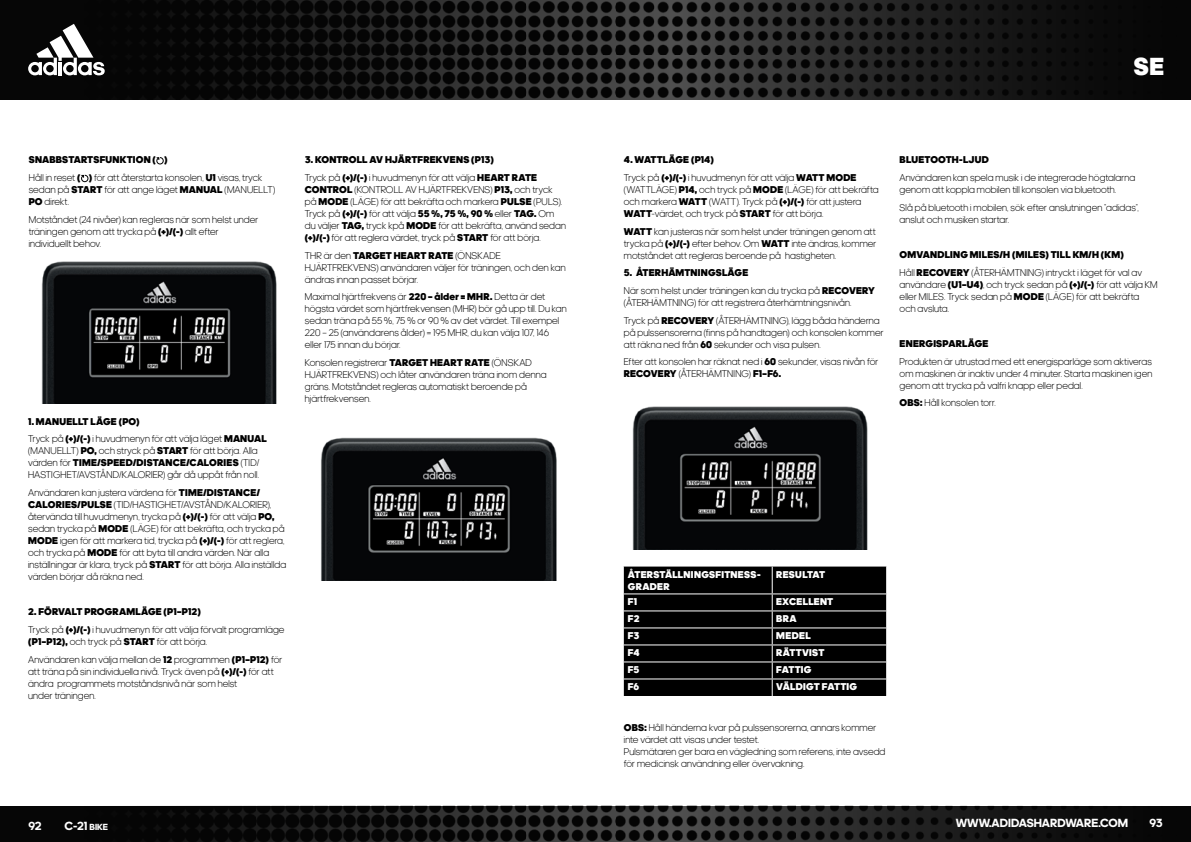
<style>
.page{position:relative;width:1191px;height:842px;background:#fff}
.page>*{position:absolute;margin:0;border:0;box-sizing:border-box;transform-origin:0 0}
.t1{font:900 25px "adineue PROTT";color:#fff}
.t2{font:700 12px "adineue PRO";color:#fff}
.t3{font:300 10px/12px "adineue PROTT";letter-spacing:.01em;color:#000}
.t4{font:900 10px/17.7px "adineue PROTT";letter-spacing:.01em;color:#000}
.t5{font:900 10px/12px "adineue PROTT";letter-spacing:.02em;color:#fff}
.s1{font-weight:900}
.s2{font-weight:300}
.s3{font-size:9px}
</style>
<div class="page">
<img style="left:0;top:0;width:1191px;height:99px">
<img style="left:0;top:806px;width:1191px;height:36px">
<svg style="left:28px;top:24px;width:77px;height:51px"></svg>
<img style="left:632px;top:406px;width:236px;height:144px">
<img style="left:321px;top:437px;width:236px;height:144px">
<img style="left:41px;top:261px;width:236px;height:143px">
<svg style="left:624px;top:566px;width:262px;height:130px;background:#0e0e0e"></svg>
<svg style="left:156px;top:157px;width:7px;height:8px"></svg>
<svg style="left:81px;top:174px;width:7px;height:9px"></svg>
<p class="t3" style="left:29px;top:151px;width:235px;line-height:17.7px"><span class="s1">SNABBSTARTSFUNKTION ( )<br></span>Håll in reset <span class="s1">( )</span> för att återstarta konsolen, <span class="s1">U1</span> visas, tryck</p>
<p class="t3" style="left:29px;top:184px;width:248px">sedan på <span class="s1">START</span> för att ange läget <span class="s1">MANUAL</span> (MANUELLT)<br><span class="s1">PO</span> direkt.</p>
<p class="t3" style="left:29px;top:213px;width:231px">Motståndet (24 nivåer) kan regleras när som helst under träningen genom att trycka på <span class="s1">(+)/(-)</span> allt efter individuellt behov.</p>
<p class="t3" style="left:28px;top:412px;width:240px;line-height:17.7px"><span class="s1">1. MANUELLT LÄGE (PO)<br></span>Tryck på <span class="s1">(+)/(-)</span> i huvudmenyn för att välja läget <span class="s1">MANUAL</span></p>
<p class="t3" style="left:28px;top:445px;width:233px">(MANUELLT) <span class="s1">PO,</span> och stryck på <span class="s1">START</span> för att börja. Alla värden för <span class="s1">TIME/SPEED/DISTANCE/CALORIES</span> (TID/<br>HASTIGHET/AVSTÅND/KALORIER) går då uppåt från noll.</p>
<p class="t3" style="left:28px;top:486px;width:259px">Användaren kan justera värdena för <span class="s1">TIME/DISTANCE/ CALORIES/PULSE</span> (TID/HASTIGHET/AVSTÅND/KALORIER), återvända till huvudmenyn, trycka på <span class="s1">(+)/(-)</span> för att välja <span class="s1">PO, </span>sedan trycka på <span class="s1">MODE</span> (LÄGE) för att bekräfta, och trycka på <span class="s1">MODE</span> igen för att markera tid, trycka på <span class="s1">(+)/(-)</span> för att reglera, och trycka på <span class="s1">MODE</span> för att byta till andra värden. När alla inställningar är klara, tryck på <span class="s1">START</span> för att börja. Alla inställda värden börjar då räkna ned.</p>
<p class="t3" style="left:28px;top:603px;width:258px;line-height:17.7px"><span class="s1">2. FÖRVALT PROGRAMLÄGE (P1–P12)<br></span>Tryck på <span class="s1">(+)/(-)</span> i huvudmenyn för att välja förvalt programläge</p>
<p class="t3" style="left:28px;top:633px;width:256px;line-height:17.7px"><span class="s1">(P1–P12),</span> och tryck på <span class="s1">START</span> för att börja.<br>Användaren kan välja mellan de <span class="s1">12</span> programmen <span class="s1">(P1–P12)</span> för</p>
<p class="t3" style="left:28px;top:665px;width:247px">att träna på sin individuella nivå. Tryck även på <span class="s1">(+)/(-)</span> för att ändra programmets motståndsnivå när som helst<br>under träningen.</p>
<p class="t4" style="left:305px;top:151px;width:234px">3. KONTROLL AV HJÄRTFREKVENS (P13)<br><span class="s2">Tryck på</span> (+)/(-) <span class="s2">i huvudmenyn för att välja</span> HEART RATE</p>
<p class="t3" style="left:305px;top:184px;width:263px"><span class="s1">CONTROL</span> (KONTROLL AV HJÄRTFREKVENS) <span class="s1">P13,</span> och tryck på <span class="s1">MODE</span> (LÄGE) för att bekräfta och markera <span class="s1">PULSE</span> (PULS).<br>Tryck på <span class="s1">(+)/(-)</span> för att välja <span class="s1">55 %, 75 %, 90 %</span> eller <span class="s1">TAG.</span> Om du väljer <span class="s1">TAG,</span> tryck kpå <span class="s1">MODE</span> för att bekräfta, använd sedan <span class="s1">(+)/(-)</span> för att reglera värdet, tryck på <span class="s1">START</span> för att börja.</p>
<p class="t3" style="left:305px;top:249px;width:262px">THR är den <span class="s1">TARGET HEART RATE</span> (ÖNSKADE<br>HJÄRTFREKVENS) användaren väljer för träningen, och den kan ändras innan passet börjar.</p>
<p class="t3" style="left:305px;top:291px;width:263px">Maximal hjärtfrekvens är <span class="s1">220 – ålder = MHR.</span> Detta är det högsta värdet som hjärtfrekvensen (MHR) bör gå upp till. Du kan sedan träna på 55 %, 75 % or 90 % av det värdet. Till exempel 220 – 25 (användarens ålder) = 195 MHR, du kan välja 107, 146 eller 175 innan du börjar.</p>
<p class="t3" style="left:305px;top:357px;width:243px">Konsolen registrerar <span class="s1">TARGET HEART RATE</span> (ÖNSKAD HJÄRTFREKVENS) och låter användaren träna inom denna gräns. Motståndet regleras automatiskt beroende på hjärtfrekvensen.</p>
<h1 class="t1" style="left:1133px;top:51px;width:32px">SE</h1>
<p class="t4" style="left:624px;top:151px;width:234px">4. WATTLÄGE (P14)<br><span class="s2">Tryck på</span> (+)/(-) <span class="s2">i huvudmenyn för att välja</span> WATT MODE</p>
<p class="t3" style="left:624px;top:184px;width:256px">(WATTLÄGE) <span class="s1">P14,</span> och tryck på <span class="s1">MODE</span> (LÄGE) för att bekräfta och markera <span class="s1">WATT</span> (WATT). Tryck på <span class="s1">(+)/(-)</span> för att justera<br><span class="s1">WATT</span>-värdet, och tryck på <span class="s1">START</span> för att börja.</p>
<p class="t3" style="left:624px;top:225px;width:254px;text-align:justify"><span class="s1">WATT</span> kan justeras när som helst under träningen genom att trycka på <span class="s1">(+)/(-)</span> efter behov. Om <span class="s1">WATT</span> inte ändras, kommer motståndet att regleras beroende på hastigheten.</p>
<p class="t3" style="left:624px;top:264px;width:252px;line-height:17.7px"><span class="s1">5. ÅTERHÄMTNINGSLÄGE<br></span>När som helst under träningen kan du trycka på <span class="s1">RECOVERY</span></p>
<p class="t3" style="left:624px;top:294px;width:257px;line-height:17.7px">(ÅTERHÄMTNING) för att registrera återhämtningsnivån.<br>Tryck på <span class="s1">RECOVERY</span> (ÅTERHÄMTNING), lägg båda händerna</p>
<p class="t3" style="left:624px;top:326px;width:261px">på pulssensorerna (finns på handtagen) och konsolen kommer att räkna ned från <span class="s1">60</span> sekunder och visa pulsen.</p>
<p class="t3" style="left:624px;top:356px;width:256px">Efter att konsolen har räknat ned i <span class="s1">60</span> sekunder, visas nivån för<br><span class="s1">RECOVERY</span> (ÅTERHÄMTNING) <span class="s1">F1–F6.</span></p>
<p class="t4" style="left:899px;top:151px;width:91px">BLUETOOTH-LJUD</p>
<p class="t3" style="left:899px;top:172px;width:237px">Användaren kan spela musik i de integrerade högtalarna genom att koppla mobilen till konsolen via bluetooth.</p>
<p class="t3" style="left:899px;top:201px;width:241px">Slå på bluetooth i mobilen, sök efter anslutningen ”adidas”, anslut och musiken startar.</p>
<p class="t4" style="left:899px;top:246px;width:244px">OMVANDLING MILES/H (MILES) TILL KM/H (KM)<br><span class="s2">Håll</span> RECOVERY <span class="s2">(ÅTERHÄMTNING) intryckt i läget för val av</span></p>
<p class="t3" style="left:899px;top:278px;width:260px">användare <span class="s1">(U1–U4)</span>, och tryck sedan på <span class="s1">(+)/(-)</span> för att välja KM eller MILES. Tryck sedan på <span class="s1">MODE</span> (LÄGE) för att bekräfta och avsluta.</p>
<p class="t4" style="left:899px;top:335px;width:90px">ENERGISPARLÄGE</p>
<p class="t3" style="left:899px;top:355px;width:254px;text-align:justify">Produkten är utrustad med ett energisparläge som aktiveras om maskinen är inaktiv under 4 minuter. Starta maskinen igen genom att trycka på valfri knapp eller pedal.</p>
<p class="t3" style="left:899px;top:397px;width:98px"><span class="s1">OBS:</span> Håll konsolen torr.</p>
<p class="t5" style="left:628px;top:568px;width:134px">ÅTERSTÄLLNINGSFITNESS-<br>GRADER</p>
<p class="t5" style="left:776px;top:568px;width:51px">RESULTAT</p>
<p class="t5" style="left:628px;top:596px;width:11px">F1</p>
<p class="t5" style="left:776px;top:596px;width:59px">EXCELLENT</p>
<p class="t5" style="left:628px;top:613px;width:13px">F2</p>
<p class="t5" style="left:776px;top:613px;width:22px">BRA</p>
<p class="t5" style="left:628px;top:630px;width:13px">F3</p>
<p class="t5" style="left:776px;top:630px;width:36px">MEDEL</p>
<p class="t5" style="left:628px;top:647px;width:13px">F4</p>
<p class="t5" style="left:776px;top:647px;width:50px">RÄTTVIST</p>
<p class="t5" style="left:628px;top:664px;width:13px">F5</p>
<p class="t5" style="left:776px;top:664px;width:37px">FATTIG</p>
<p class="t5" style="left:628px;top:681px;width:13px">F6</p>
<p class="t5" style="left:776px;top:681px;width:82px">VÄLDIGT FATTIG</p>
<p class="t3" style="left:624px;top:721px;width:263px"><span class="s1">OBS:</span> Håll händerna kvar på pulssensorerna, annars kommer inte värdet att visas under testet.<br>Pulsmätaren ger bara en vägledning som referens, inte avsedd för medicinsk användning eller övervakning.</p>
<p class="t2" style="left:28px;top:819px;width:15px">92</p>
<p class="t2" style="left:64px;top:819px;width:45px">C-21 <span class="s3">BIKE</span></p>
<p class="t2" style="left:955px;top:816px;width:174px">WWW.ADIDASHARDWARE.COM</p>
<p class="t2" style="left:1149px;top:816px;width:15px">93</p>
</div>
